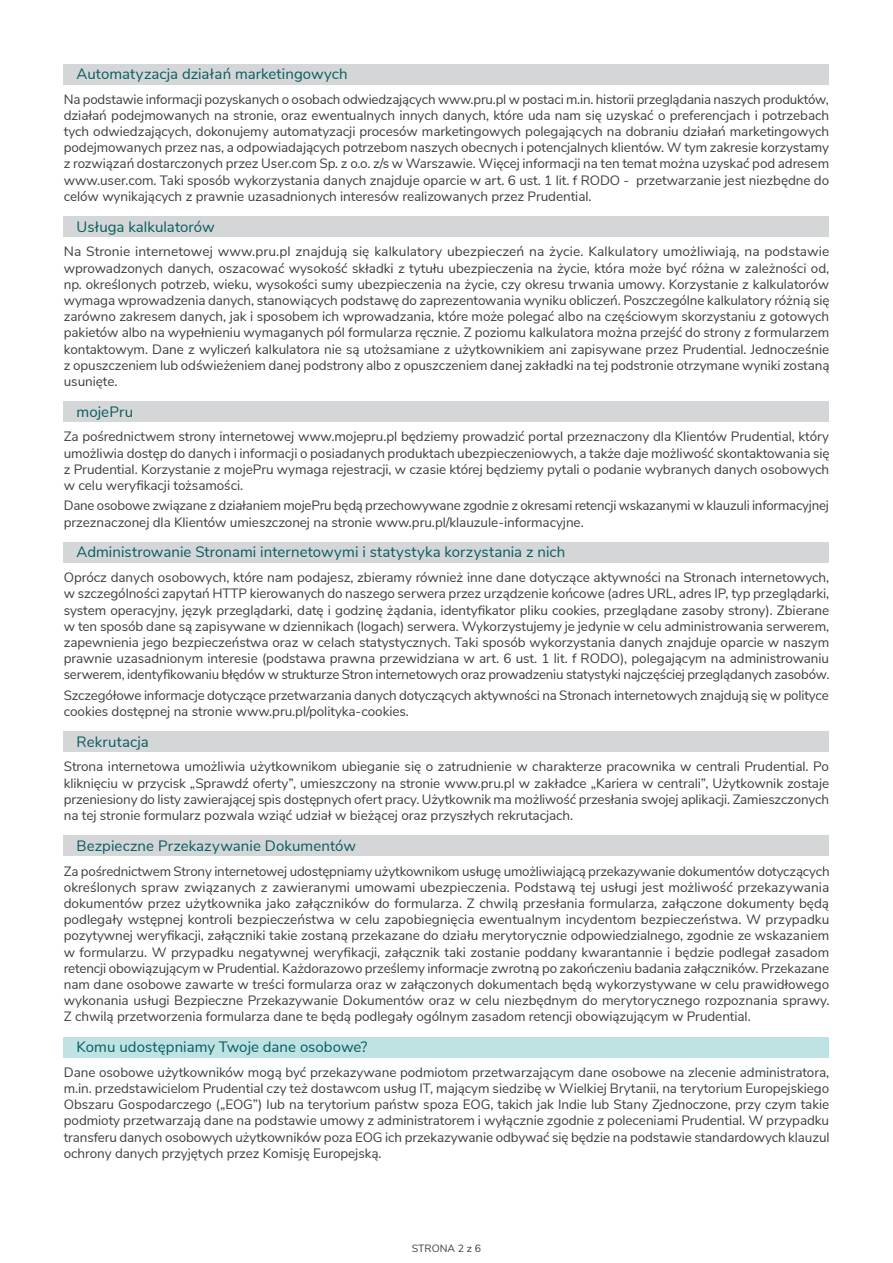
<style>
.page{position:relative;width:893px;height:1263px;background:#fff}
.page>*{position:absolute;margin:0;border:0;box-sizing:border-box;transform-origin:0 0}
.t1{font:15px "Nunito Sans";letter-spacing:.005em;color:#065c5f}
.t2{font:13.5px/16.2px "Nunito Sans";letter-spacing:-.01em;color:#3e3e3f;text-align:justify}
.t3{font:10.5px "Nunito Sans";color:#3e3e3f}
</style>
<div class="page">
<div style="left:64px;top:64px;width:765px;height:20px;background:#d5d6d8"></div>
<div style="left:64px;top:216px;width:765px;height:21px;background:#d5d6d8"></div>
<div style="left:64px;top:401px;width:765px;height:21px;background:#d5d6d8"></div>
<div style="left:64px;top:542px;width:765px;height:21px;background:#d5d6d8"></div>
<div style="left:64px;top:732px;width:765px;height:20px;background:#d5d6d8"></div>
<div style="left:64px;top:836px;width:765px;height:20px;background:#d5d6d8"></div>
<div style="left:64px;top:1037px;width:765px;height:20px;background:#bee3e2"></div>
<p class="t1" style="left:77px;top:63px;width:273px">Automatyzacja działań marketingowych</p>
<p class="t2" style="left:64px;top:90px;width:767px">Na podstawie informacji pozyskanych o osobach odwiedzających www.pru.pl w postaci m.in. historii przeglądania naszych produktów, działań podejmowanych na stronie, oraz ewentualnych innych danych, które uda nam się uzyskać o preferencjach i potrzebach tych odwiedzających, dokonujemy automatyzacji procesów marketingowych polegających na dobraniu działań marketingowych podejmowanych przez nas, a odpowiadających potrzebom naszych obecnych i potencjalnych klientów. W tym zakresie korzystamy z rozwiązań dostarczonych przez User.com Sp. z o.o. z/s w Warszawie. Więcej informacji na ten temat można uzyskać pod adresem www.user.com. Taki sposób wykorzystania danych znajduje oparcie w art. 6 ust. 1 lit. f RODO - przetwarzanie jest niezbędne do celów wynikających z prawnie uzasadnionych interesów realizowanych przez Prudential.</p>
<p class="t1" style="left:77px;top:215px;width:140px">Usługa kalkulatorów</p>
<p class="t2" style="left:64px;top:243px;width:767px">Na Stronie internetowej www.pru.pl znajdują się kalkulatory ubezpieczeń na życie. Kalkulatory umożliwiają, na podstawie wprowadzonych danych, oszacować wysokość składki z tytułu ubezpieczenia na życie, która może być różna w zależności od, np. określonych potrzeb, wieku, wysokości sumy ubezpieczenia na życie, czy okresu trwania umowy. Korzystanie z kalkulatorów wymaga wprowadzenia danych, stanowiących podstawę do zaprezentowania wyniku obliczeń. Poszczególne kalkulatory różnią się zarówno zakresem danych, jak i sposobem ich wprowadzania, które może polegać albo na częściowym skorzystaniu z gotowych pakietów albo na wypełnieniu wymaganych pól formularza ręcznie. Z poziomu kalkulatora można przejść do strony z formularzem kontaktowym. Dane z wyliczeń kalkulatora nie są utożsamiane z użytkownikiem ani zapisywane przez Prudential. Jednocześnie z opuszczeniem lub odświeżeniem danej podstrony albo z opuszczeniem danej zakładki na tej podstronie otrzymane wyniki zostaną usunięte.</p>
<p class="t1" style="left:77px;top:401px;width:58px">mojePru</p>
<p class="t2" style="left:64px;top:428px;width:767px">Za pośrednictwem strony internetowej www.mojepru.pl będziemy prowadzić portal przeznaczony dla Klientów Prudential, który umożliwia dostęp do danych i informacji o posiadanych produktach ubezpieczeniowych, a także daje możliwość skontaktowania się z Prudential. Korzystanie z mojePru wymaga rejestracji, w czasie której będziemy pytali o podanie wybranych danych osobowych w celu weryfikacji tożsamości.</p>
<p class="t2" style="left:64px;top:497px;width:767px">Dane osobowe związane z działaniem mojePru będą przechowywane zgodnie z okresami retencji wskazanymi w klauzuli informacyjnej przeznaczonej dla Klientów umieszczonej na stronie www.pru.pl/klauzule-informacyjne.</p>
<p class="t1" style="left:77px;top:541px;width:490px">Administrowanie Stronami internetowymi i statystyka korzystania z nich</p>
<p class="t2" style="left:64px;top:568px;width:767px">Oprócz danych osobowych, które nam podajesz, zbieramy również inne dane dotyczące aktywności na Stronach internetowych, w szczególności zapytań HTTP kierowanych do naszego serwera przez urządzenie końcowe (adres URL, adres IP, typ przeglądarki, system operacyjny, język przeglądarki, datę i godzinę żądania, identyfikator pliku cookies, przeglądane zasoby strony). Zbierane w ten sposób dane są zapisywane w dziennikach (logach) serwera. Wykorzystujemy je jedynie w celu administrowania serwerem, zapewnienia jego bezpieczeństwa oraz w celach statystycznych. Taki sposób wykorzystania danych znajduje oparcie w naszym prawnie uzasadnionym interesie (podstawa prawna przewidziana w art. 6 ust. 1 lit. f RODO), polegającym na administrowaniu serwerem, identyfikowaniu błędów w strukturze Stron internetowych oraz prowadzeniu statystyki najczęściej przeglądanych zasobów.</p>
<p class="t2" style="left:64px;top:686px;width:766px">Szczegółowe informacje dotyczące przetwarzania danych dotyczących aktywności na Stronach internetowych znajdują się w polityce cookies dostępnej na stronie www.pru.pl/polityka-cookies.</p>
<p class="t1" style="left:77px;top:731px;width:74px">Rekrutacja</p>
<p class="t2" style="left:64px;top:758px;width:767px">Strona internetowa umożliwia użytkownikom ubieganie się o zatrudnienie w charakterze pracownika w centrali Prudential. Po kliknięciu w przycisk „Sprawdź oferty”, umieszczony na stronie www.pru.pl w zakładce „Kariera w centrali”, Użytkownik zostaje przeniesiony do listy zawierającej spis dostępnych ofert pracy. Użytkownik ma możliwość przesłania swojej aplikacji. Zamieszczonych na tej stronie formularz pozwala wziąć udział w bieżącej oraz przyszłych rekrutacjach.</p>
<p class="t1" style="left:77px;top:835px;width:281px">Bezpieczne Przekazywanie Dokumentów</p>
<p class="t2" style="left:64px;top:862px;width:767px">Za pośrednictwem Strony internetowej udostępniamy użytkownikom usługę umożliwiającą przekazywanie dokumentów dotyczących określonych spraw związanych z zawieranymi umowami ubezpieczenia. Podstawą tej usługi jest możliwość przekazywania dokumentów przez użytkownika jako załączników do formularza. Z chwilą przesłania formularza, załączone dokumenty będą podlegały wstępnej kontroli bezpieczeństwa w celu zapobiegnięcia ewentualnym incydentom bezpieczeństwa. W przypadku pozytywnej weryfikacji, załączniki takie zostaną przekazane do działu merytorycznie odpowiedzialnego, zgodnie ze wskazaniem w formularzu. W przypadku negatywnej weryfikacji, załącznik taki zostanie poddany kwarantannie i będzie podlegał zasadom retencji obowiązującym w Prudential. Każdorazowo prześlemy informacje zwrotną po zakończeniu badania załączników. Przekazane nam dane osobowe zawarte w treści formularza oraz w załączonych dokumentach będą wykorzystywane w celu prawidłowego wykonania usługi Bezpieczne Przekazywanie Dokumentów oraz w celu niezbędnym do merytorycznego rozpoznania sprawy.<br>Z chwilą przetworzenia formularza dane te będą podlegały ogólnym zasadom retencji obowiązującym w Prudential.</p>
<p class="t1" style="left:77px;top:1036px;width:293px">Komu udostępniamy Twoje dane osobowe?</p>
<p class="t2" style="left:64px;top:1063px;width:767px">Dane osobowe użytkowników mogą być przekazywane podmiotom przetwarzającym dane osobowe na zlecenie administratora, m.in. przedstawicielom Prudential czy też dostawcom usług IT, mającym siedzibę w Wielkiej Brytanii, na terytorium Europejskiego Obszaru Gospodarczego („EOG”) lub na terytorium państw spoza EOG, takich jak Indie lub Stany Zjednoczone, przy czym takie podmioty przetwarzają dane na podstawie umowy z administratorem i wyłącznie zgodnie z poleceniami Prudential. W przypadku transferu danych osobowych użytkowników poza EOG ich przekazywanie odbywać się będzie na podstawie standardowych klauzul ochrony danych przyjętych przez Komisję Europejską.</p>
<p class="t3" style="left:412px;top:1241px;width:71px">STRONA 2 z 6</p>
</div>
